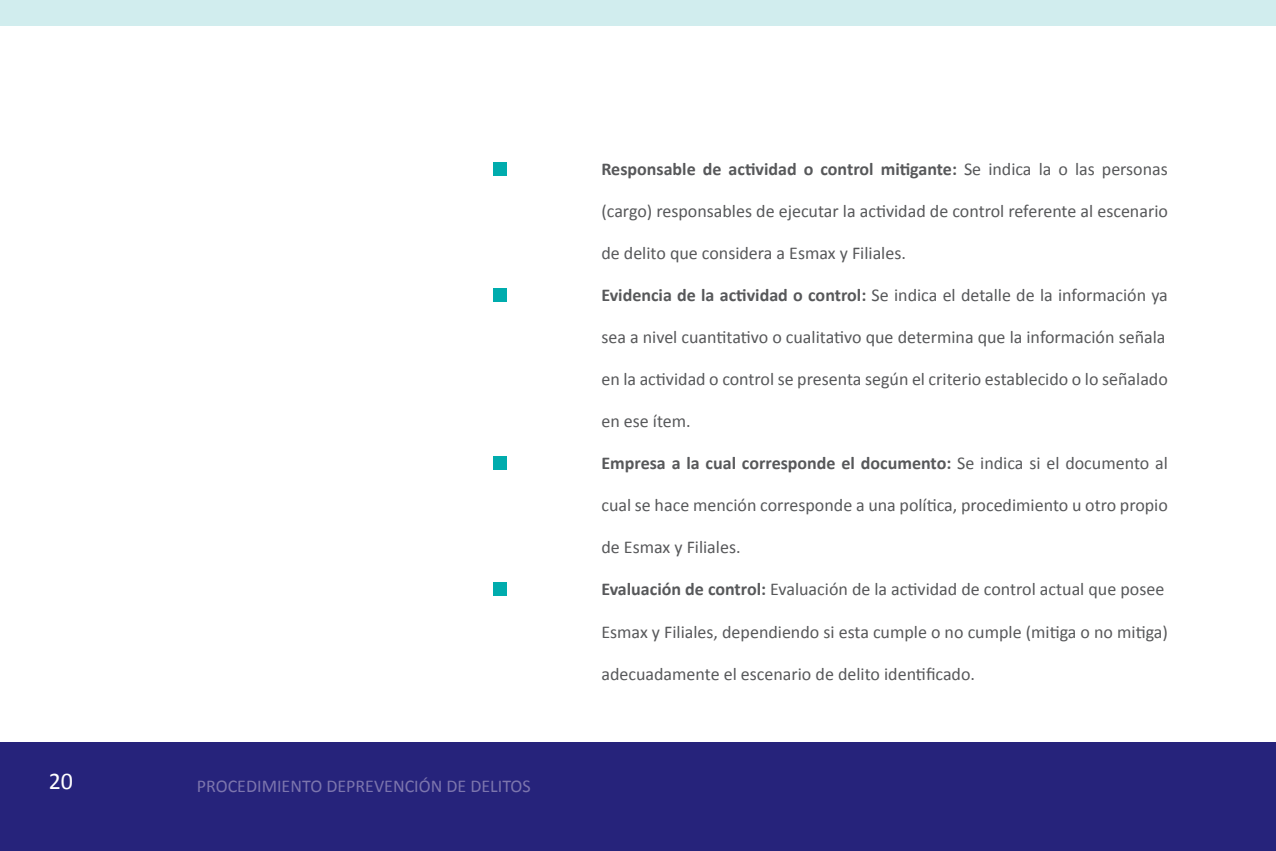
<style>
.page{position:relative;width:1276px;height:851px;background:#fff}
.page>*{position:absolute;margin:0;border:0;box-sizing:border-box;transform-origin:0 0}
.t1{font:24px "Calibri";color:#fff}
.t2{font:18px "Calibri";color:#57585a}
.t3{font:700 18px "Calibri";color:#57585a}
.t4{font:18px "Calibri";color:#7c75ad}
.s1{font-weight:400}
.s2{font-weight:700}
</style>
<div class="page">
<div style="left:0;top:742px;width:1276px;height:108px;background:#26237b"></div>
<div style="left:0;top:0;width:1276px;height:26px;background:#d1edee"></div>
<div style="left:493px;top:162px;width:13px;height:13px;background:#00acad"></div>
<div style="left:493px;top:288px;width:13px;height:13px;background:#00acad"></div>
<div style="left:493px;top:456px;width:13px;height:13px;background:#00acad"></div>
<div style="left:493px;top:582px;width:13px;height:13px;background:#00acad"></div>
<h1 class="t1" style="left:49px;top:765px;width:26px">20</h1>
<p class="t4" style="left:197px;top:774px;width:335px">PROCEDIMIENTO DEPREVENCIÓN DE DELITOS</p>
<p class="t3" style="left:601px;top:156px;width:568px">Responsable de actividad o control mitigante: <span class="s1">Se indica la o las personas</span></p>
<p class="t2" style="left:601px;top:200px;width:568px">(cargo) responsables de ejecutar la actividad de control referente al escenario</p>
<p class="t2" style="left:601px;top:242px;width:306px">de delito que considera a Esmax y Filiales.</p>
<p class="t2" style="left:601px;top:284px;width:568px"><span class="s2">Evidencia de la actividad o control:</span> Se indica el detalle de la información ya</p>
<p class="t2" style="left:601px;top:326px;width:565px">sea a nivel cuantitativo o cualitativo que determina que la información señala</p>
<p class="t2" style="left:601px;top:368px;width:568px">en la actividad o control se presenta según el criterio establecido o lo señalado</p>
<p class="t2" style="left:601px;top:410px;width:91px">en ese ítem.</p>
<p class="t3" style="left:601px;top:450px;width:568px">Empresa a la cual corresponde el documento: <span class="s1">Se indica si el documento al</span></p>
<p class="t2" style="left:601px;top:494px;width:568px">cual se hace mención corresponde a una política, procedimiento u otro propio</p>
<p class="t2" style="left:601px;top:536px;width:141px">de Esmax y Filiales.</p>
<p class="t2" style="left:601px;top:578px;width:564px"><span class="s2">Evaluación de control:</span> Evaluación de la actividad de control actual que posee</p>
<p class="t2" style="left:601px;top:620px;width:568px">Esmax y Filiales, dependiendo si esta cumple o no cumple (mitiga o no mitiga)</p>
<p class="t2" style="left:601px;top:662px;width:375px">adecuadamente el escenario de delito identificado.</p>
</div>
